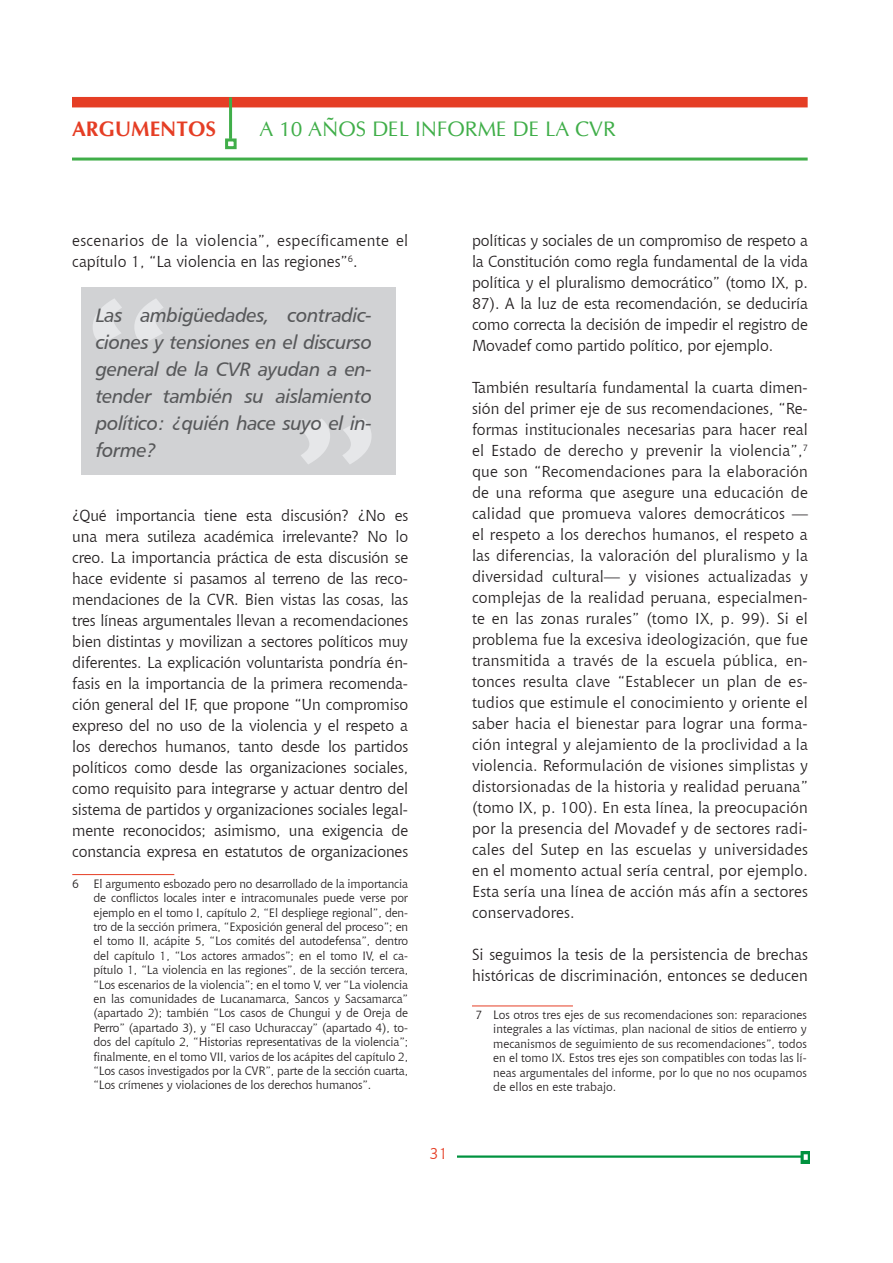
<style>
.page{position:relative;width:893px;height:1263px;background:#fff}
.page>*{position:absolute;margin:0;border:0;box-sizing:border-box;transform-origin:0 0}
.Pies{font:229.95px "Chianti BT";color:#e6e7e9}
.pies2{font:229.95px "Chianti BT";color:#e6e7e9}
.Texto_art{font:21px "CG Omega";color:#40ae49}
.t1{font:700 21px "CG Omega";color:#e53e25}
.Sacada{font:19.5px/27px "Humanist 777 BT Italic B";letter-spacing:-.02em;color:#57585a;text-align:justify}
.Texto_art-2{font:15.75px/21px "Chianti BT";color:#231f20;text-align:justify}
.Texto_art-3{font:15.75px/21px "Chianti BT";letter-spacing:.02em;color:#231f20}
.t2{font:15.75px "Chianti BT";color:#e53e25}
.Pies-2{font:12px/14.4px "Chianti BT";letter-spacing:-.01em;color:#231f20;text-align:justify}
</style>
<div class="page">
<img style="left:457px;top:1151px;width:353px;height:12px">
<div style="left:72px;top:97px;width:736px;height:10px;background:#e53e25"></div>
<hr style="left:229px;top:97px;width:3px;height:42px;background:#40ae49">
<div style="left:225px;top:138px;width:12px;height:11px;border:3px solid #40ae49"></div>
<hr style="left:72px;top:158px;width:736px;height:3px;background:#40ae49">
<hr style="left:72px;top:874px;width:102px;height:1px;background:#e53e25">
<hr style="left:472px;top:1005px;width:101px;height:1px;background:#e53e25">
<div style="left:81px;top:287px;width:314px;height:188px;background:#d1d2d4"></div>
<svg style="left:93px;top:299px;width:70px;height:45px"></svg>
<svg style="left:301px;top:419px;width:71px;height:45px"></svg>
<h2 class="t1" style="left:72px;top:116px;width:146px">ARGUMENTOS</h2>
<p class="Texto_art" style="left:259px;top:117px;width:358px">A 10 AÑOS DEL INFORME DE LA CVR</p>
<p class="Texto_art-3" style="left:72px;top:229px;width:337px">escenarios de la violencia”, específicamente el capítulo 1, “La violencia en las regiones”<sup>6</sup>.</p>
<p class="Texto_art-2" style="left:472px;top:229px;width:337px">políticas y sociales de un compromiso de respeto a la Constitución como regla fundamental de la vida política y el pluralismo democrático” (tomo IX, p.<br>87). A la luz de esta recomendación, se deduciría como correcta la decisión de impedir el registro de Movadef como partido político, por ejemplo.</p>
<p class="Texto_art-2" style="left:472px;top:376px;width:337px">También resultaría fundamental la cuarta dimen&shy;sión del primer eje de sus recomendaciones, “Re&shy;formas institucionales necesarias para hacer real el Estado de derecho y prevenir la violencia”,<sup>7 </sup>que son “Recomendaciones para la elaboración de una reforma que asegure una educación de calidad que promueva valores democráticos — el respeto a los derechos humanos, el respeto a las diferencias, la valoración del pluralismo y la diversidad cultural— y visiones actualizadas y complejas de la realidad peruana, especialmen&shy;te en las zonas rurales” (tomo IX, p. 99). Si el problema fue la excesiva ideologización, que fue transmitida a través de la escuela pública, en&shy;tonces resulta clave “Establecer un plan de es&shy;tudios que estimule el conocimiento y oriente el saber hacia el bienestar para lograr una forma&shy;ción integral y alejamiento de la proclividad a la violencia. Reformulación de visiones simplistas y distorsionadas de la historia y realidad peruana” (tomo IX, p. 100). En esta línea, la preocupación por la presencia del Movadef y de sectores radi&shy;cales del Sutep en las escuelas y universidades en el momento actual sería central, por ejemplo.<br>Esta sería una línea de acción más afín a sectores conservadores.</p>
<p class="Texto_art-2" style="left:472px;top:943px;width:337px">Si seguimos la tesis de la persistencia de brechas históricas de discriminación, entonces se deducen</p>
<p class="Pies" style="left:72px;top:229px;width:111px">“</p>
<p class="Sacada" style="left:96px;top:301px;width:278px">Las ambigüedades, contradic&shy;ciones y tensiones en el discurso general de la CVR ayudan a en&shy;tender también su aislamiento político: ¿quién hace suyo el in&shy;forme?</p>
<p class="pies2" style="left:282px;top:349px;width:111px">”</p>
<p class="Texto_art-2" style="left:72px;top:504px;width:337px">¿Qué importancia tiene esta discusión? ¿No es una mera sutileza académica irrelevante? No lo creo. La importancia práctica de esta discusión se hace evidente si pasamos al terreno de las reco&shy;mendaciones de la CVR. Bien vistas las cosas, las tres líneas argumentales llevan a recomendaciones bien distintas y movilizan a sectores políticos muy diferentes. La explicación voluntarista pondría én&shy;fasis en la importancia de la primera recomenda&shy;ción general del IF, que propone “Un compromiso expreso del no uso de la violencia y el respeto a los derechos humanos, tanto desde los partidos políticos como desde las organizaciones sociales, como requisito para integrarse y actuar dentro del sistema de partidos y organizaciones sociales legal&shy;mente reconocidos; asimismo, una exigencia de constancia expresa en estatutos de organizaciones</p>
<p class="Pies-2" style="left:94px;top:876px;width:316px;text-indent:-21px">6 El argumento esbozado pero no desarrollado de la importancia de conflictos locales inter e intracomunales puede verse por ejemplo en el tomo I, capítulo 2, “El despliege regional”, den&shy;tro de la sección primera, “Exposición general del proceso”; en el tomo II, acápite 5, “Los comités del autodefensa”, dentro del capítulo 1, “Los actores armados”; en el tomo IV, el ca&shy;pítulo 1, “La violencia en las regiones”, de la sección tercera, “Los escenarios de la violencia”; en el tomo V, ver “La violencia en las comunidades de Lucanamarca, Sancos y Sacsamarca” (apartado 2); también “Los casos de Chungui y de Oreja de Perro” (apartado 3), y “El caso Uchuraccay” (apartado 4), to&shy;dos del capítulo 2, “Historias representativas de la violencia”; finalmente, en el tomo VII, varios de los acápites del capítulo 2, “Los casos investigados por la CVR”, parte de la sección cuarta, “Los crímenes y violaciones de los derechos humanos”.</p>
<p class="Pies-2" style="left:493px;top:1007px;width:315px;text-indent:-18px">7 Los otros tres ejes de sus recomendaciones son: reparaciones integrales a las víctimas, plan nacional de sitios de entierro y mecanismos de seguimiento de sus recomendaciones”, todos en el tomo IX. Estos tres ejes son compatibles con todas las lí&shy;neas argumentales del informe, por lo que no nos ocupamos de ellos en este trabajo.</p>
<p class="t2" style="left:430px;top:1142px;width:20px">31</p>
</div>
